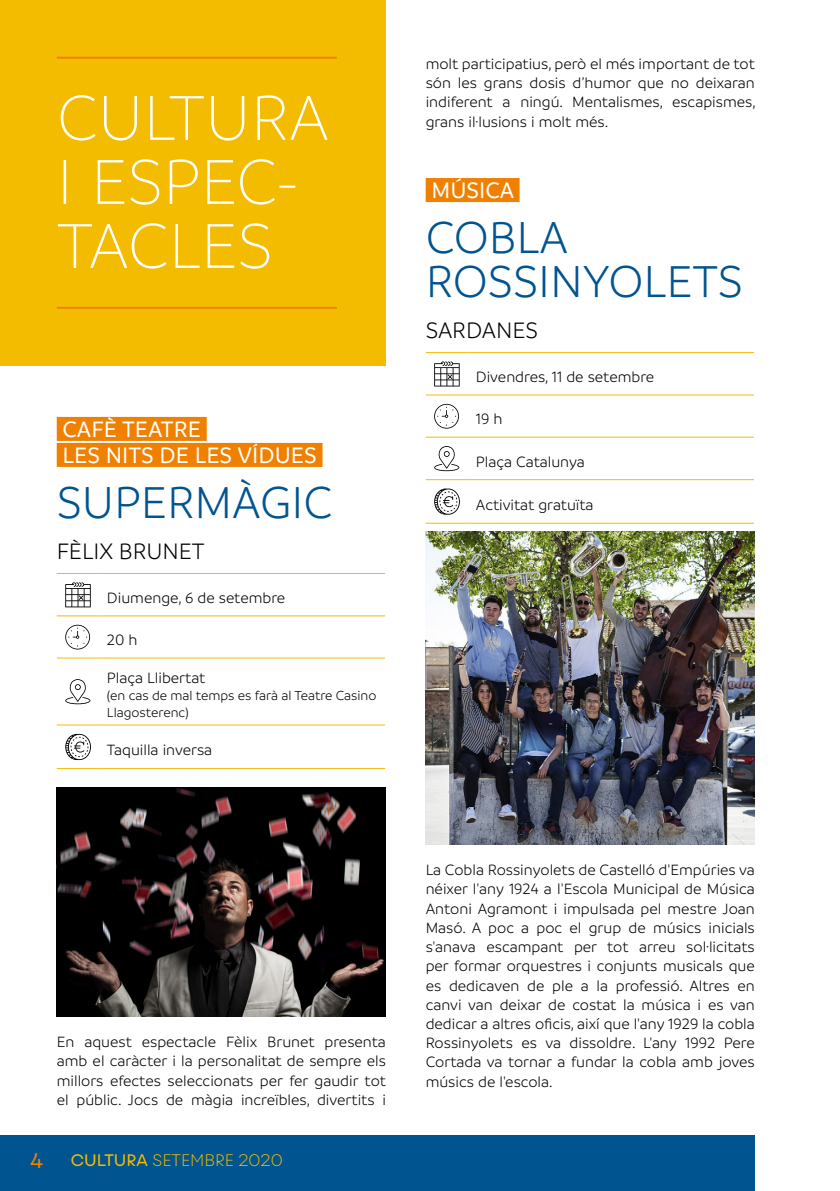
<style>
.page{position:relative;width:840px;height:1191px;background:#fff}
.page>*{position:absolute;margin:0;border:0;box-sizing:border-box;transform-origin:0 0}
.t1{font:300 68px/64px "Branding";color:#fff}
.TITOL{font:300 48px/44px "Branding";color:#005490}
.TIPUS{font:500 24px/26px "Branding";color:#fff}
.SUBTITOL{font:300 24px "Branding";color:#000}
.t2{font:20px "Fibra One";color:#f08100}
.descripció{font:300 16px/19.2px "Branding";color:#000;text-align:justify}
.DATA{font:300 16px "Branding";color:#000}
.t3{font:200 16px "Fibra One";color:#f4bc00}
.t4{font:300 14px/16.8px "Branding";color:#000}
.s1{font-weight:400}
</style>
<div class="page">
<div style="left:0;top:1135px;width:754px;height:56px;background:#005490"></div>
<div style="left:0;top:0;width:386px;height:366px;background:#f4bc00"></div>
<div style="left:57px;top:417px;width:150px;height:24px;background:#f08100"></div>
<div style="left:57px;top:443px;width:265px;height:24px;background:#f08100"></div>
<hr style="left:57px;top:57px;width:280px;height:2px;background:#f08100">
<hr style="left:57px;top:307px;width:280px;height:2px;background:#f08100">
<hr style="left:57px;top:573px;width:41px;height:1px;background:#f4bc00">
<hr style="left:98px;top:573px;width:287px;height:1px;background:#f4bc00">
<hr style="left:57px;top:615px;width:41px;height:1px;background:#f4bc00">
<hr style="left:98px;top:615px;width:287px;height:1px;background:#f4bc00">
<hr style="left:57px;top:657px;width:41px;height:1px;background:#f4bc00">
<hr style="left:98px;top:657px;width:287px;height:1px;background:#f4bc00">
<hr style="left:57px;top:724px;width:41px;height:1px;background:#f4bc00">
<hr style="left:57px;top:768px;width:41px;height:1px;background:#f4bc00">
<hr style="left:98px;top:724px;width:287px;height:1px;background:#f4bc00">
<hr style="left:98px;top:768px;width:287px;height:1px;background:#f4bc00">
<svg style="left:65px;top:582px;width:26px;height:25px"></svg>
<svg style="left:65px;top:625px;width:25px;height:24px"></svg>
<svg style="left:65px;top:679px;width:25px;height:25px"></svg>
<svg style="left:65px;top:734px;width:26px;height:26px"></svg>
<img style="left:57px;top:787px;width:329px;height:229px">
<div style="left:425px;top:178px;width:94px;height:24px;background:#f08100"></div>
<hr style="left:425px;top:352px;width:42px;height:1px;background:#f4bc00">
<hr style="left:467px;top:352px;width:286px;height:1px;background:#f4bc00">
<hr style="left:425px;top:394px;width:42px;height:1px;background:#f4bc00">
<hr style="left:467px;top:394px;width:286px;height:1px;background:#f4bc00">
<hr style="left:425px;top:436px;width:42px;height:1px;background:#f4bc00">
<hr style="left:467px;top:436px;width:286px;height:1px;background:#f4bc00">
<hr style="left:425px;top:479px;width:42px;height:1px;background:#f4bc00">
<hr style="left:425px;top:523px;width:42px;height:1px;background:#f4bc00">
<hr style="left:467px;top:479px;width:286px;height:1px;background:#f4bc00">
<hr style="left:467px;top:523px;width:286px;height:1px;background:#f4bc00">
<svg style="left:434px;top:361px;width:25px;height:25px"></svg>
<svg style="left:434px;top:404px;width:24px;height:24px"></svg>
<svg style="left:434px;top:446px;width:25px;height:25px"></svg>
<svg style="left:434px;top:488px;width:25px;height:27px"></svg>
<img style="left:425px;top:531px;width:329px;height:313px">
<p class="t1" style="left:57px;top:87px;width:273px">CULTURA<br>I ESPEC-<br>TACLES</p>
<p class="TIPUS" style="left:63px;top:416px;width:255px">CAFÈ TEATRE<br>LES NITS DE LES VÍDUES</p>
<p class="TITOL" style="left:57px;top:481px;width:277px">SUPERMÀGIC</p>
<p class="SUBTITOL" style="left:57px;top:539px;width:149px">FÈLIX BRUNET</p>
<p class="DATA" style="left:107px;top:589px;width:180px">Diumenge, 6 de setembre</p>
<p class="descripció" style="left:107px;top:630px;width:32px">20 h</p>
<p class="descripció" style="left:107px;top:668px;width:100px">Plaça Llibertat</p>
<p class="t4" style="left:107px;top:687px;width:271px">(en cas de mal temps es farà al Teatre Casino<br>Llagosterenc)</p>
<p class="descripció" style="left:107px;top:740px;width:107px">Taquilla inversa</p>
<p class="descripció" style="left:425px;top:54px;width:331px">molt participatius, però el més important de tot són les grans dosis d’humor que no deixaran indiferent a ningú. Mentalismes, escapismes, grans il·lusions i molt més.</p>
<p class="TIPUS" style="left:431px;top:177px;width:84px">MÚSICA</p>
<p class="TITOL" style="left:425px;top:216px;width:318px">COBLA<br>ROSSINYOLETS</p>
<p class="SUBTITOL" style="left:425px;top:318px;width:114px">SARDANES</p>
<p class="DATA" style="left:475px;top:368px;width:180px">Divendres, 11 de setembre</p>
<p class="descripció" style="left:475px;top:409px;width:28px">19 h</p>
<p class="descripció" style="left:475px;top:452px;width:110px">Plaça Catalunya</p>
<p class="descripció" style="left:475px;top:495px;width:119px">Activitat gratuïta</p>
<p class="descripció" style="left:57px;top:1032px;width:330px">En aquest espectacle Fèlix Brunet presenta amb el caràcter i la personalitat de sempre els millors efectes seleccionats per fer gaudir tot el públic. Jocs de màgia increïbles, divertits i</p>
<p class="t2" style="left:30px;top:1148px;width:15px">4</p>
<p class="t3" style="left:71px;top:1150px;width:213px"><span class="s1">CULTURA</span> SETEMBRE 2020</p>
<p class="descripció" style="left:425px;top:860px;width:330px">La Cobla Rossinyolets de Castelló d'Empúries va néixer l'any 1924 a l'Escola Municipal de Música Antoni Agramont i impulsada pel mestre Joan Masó. A poc a poc el grup de músics inicials s'anava escampant per tot arreu sol·licitats per formar orquestres i conjunts musicals que es dedicaven de ple a la professió. Altres en canvi van deixar de costat la música i es van dedicar a altres oficis, així que l'any 1929 la cobla Rossinyolets es va dissoldre. L'any 1992 Pere Cortada va tornar a fundar la cobla amb joves músics de l'escola.</p>
</div>
